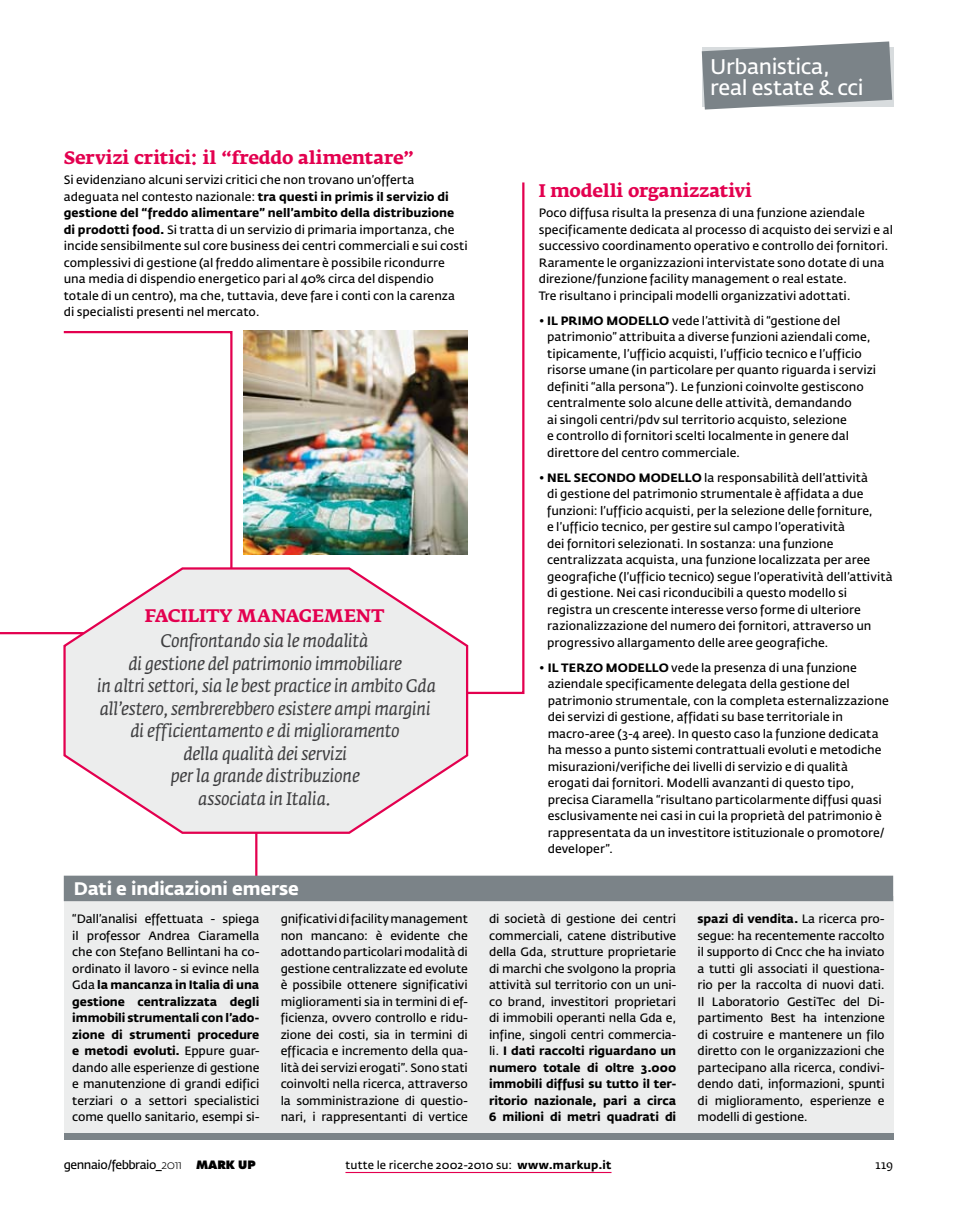
<style>
.page{position:relative;width:957px;height:1212px;background:#fff}
.page>*{position:absolute;margin:0;border:0;box-sizing:border-box;transform-origin:0 0}
.t1{font:600 21px/21px "Fedra Sans Std";letter-spacing:-.015em;color:#fff}
.t2{font:italic 18px/22.5px "Fedra Serif A Std";letter-spacing:-.015em;color:#3e3e40;text-align:center}
.t3{font:700 18px "Fedra Serif A Std";letter-spacing:-.005em;color:#e3004f}
.t4{font:700 18px "Fedra Sans Std";color:#fff}
.t5{font:600 12px/16.5px "Fedra Sans Std";color:#000}
.t6{font:600 12px "Fedra Sans Std";letter-spacing:-.04em;color:#000}
.t7{font:12px "Fedra Serif A Std";color:#000}
.t8{font:600 11.25px "Fedra Sans Std";letter-spacing:.015em;color:#000}
.s1{font-weight:700}
.s2{font-weight:300}
.s3{font-family:"Futura Std";font-weight:800;font-size:11.25px}
</style>
<div class="page">
<hr style="left:345px;top:1172px;width:266px;height:1px;background:#e3004f">
<svg style="left:702px;top:41px;width:190px;height:69px;background:#8e9599"></svg>
<svg style="left:432px;top:182px;width:93px;height:513px"></svg>
<svg style="left:63px;top:331px;width:170px;height:234px"></svg>
<svg style="left:254px;top:835px;width:126px;height:41px"></svg>
<svg style="left:0;top:632px;width:62px;height:3px"></svg>
<svg style="left:62px;top:565px;width:407px;height:270px"></svg>
<img style="left:244px;top:331px;width:223px;height:224px">
<div style="left:64px;top:897px;width:829px;height:243px;background:#eceded"></div>
<div style="left:65px;top:876px;width:827px;height:24px;background:#7b8388"></div>
<div style="left:64px;top:876px;width:829px;height:25px;border:2px solid #7b8388"></div>
<div style="left:64px;top:1133px;width:829px;height:7px;background:#7b8388"></div>
<h2 class="t3" style="left:64px;top:147px;width:351px">Servizi critici: il “freddo alimentare”</h2>
<p class="t5" style="left:64px;top:172px;width:405px">Si evidenziano alcuni servizi critici che non trovano un’offerta adeguata nel contesto nazionale: <span class="s1">tra questi in primis il servizio di gestione del “freddo alimentare” nell’ambito della distribuzione di prodotti food.</span> Si tratta di un servizio di primaria importanza, che incide sensibilmente sul core business dei centri commerciali e sui costi complessivi di gestione (al freddo alimentare è possibile ricondurre una media di dispendio energetico pari al 40% circa del dispendio totale di un centro), ma che, tuttavia, deve fare i conti con la carenza di specialisti presenti nel mercato.</p>
<h2 class="t3" style="left:145px;top:606px;width:241px">Facility management</h2>
<p class="t2" style="left:97px;top:630px;width:340px">Confrontando sia le modalità<br>di gestione del patrimonio immobiliare<br>in altri settori, sia le best practice in ambito Gda all’estero, sembrerebbero esistere ampi margini di efficientamento e di miglioramento<br>della qualità dei servizi<br>per la grande distribuzione<br>associata in Italia.</p>
<h2 class="t4" style="left:74px;top:877px;width:226px">Dati e indicazioni emerse</h2>
<h1 class="t1" style="left:710px;top:56px;width:155px">Urbanistica, real estate &amp; cci</h1>
<h2 class="t3" style="left:539px;top:180px;width:215px">I modelli organizzativi</h2>
<p class="t5" style="left:539px;top:205px;width:356px">Poco diffusa risulta la presenza di una funzione aziendale specificamente dedicata al processo di acquisto dei servizi e al successivo coordinamento operativo e controllo dei fornitori.<br>Raramente le organizzazioni intervistate sono dotate di una direzione/funzione facility management o real estate.<br>Tre risultano i principali modelli organizzativi adottati.</p>
<p class="t5" style="left:547px;top:312px;width:330px;text-indent:-8px">• <span class="s1">I l primo modello</span> vede l’attività di “gestione del patrimonio” attribuita a diverse funzioni aziendali come, tipicamente, l’ufficio acquisti, l’ufficio tecnico e l’ufficio risorse umane (in particolare per quanto riguarda i servizi definiti “alla persona”). Le funzioni coinvolte gestiscono centralmente solo alcune delle attività, demandando<br>ai singoli centri/pdv sul territorio acquisto, selezione<br>e controllo di fornitori scelti localmente in genere dal direttore del centro commerciale.</p>
<p class="t5" style="left:547px;top:469px;width:347px;text-indent:-8px">• <span class="s1">N el secondo modello</span> la responsabilità dell’attività<br>di gestione del patrimonio strumentale è affidata a due funzioni: l’ufficio acquisti, per la selezione delle forniture,<br>e l’ufficio tecnico, per gestire sul campo l’operatività<br>dei fornitori selezionati. In sostanza: una funzione centralizzata acquista, una funzione localizzata per aree geografiche (l’ufficio tecnico) segue l’operatività dell’attività di gestione. Nei casi riconducibili a questo modello si registra un crescente interesse verso forme di ulteriore razionalizzazione del numero dei fornitori, attraverso un progressivo allargamento delle aree geografiche.</p>
<p class="t5" style="left:548px;top:659px;width:342px;text-indent:-9px"><span class="s1">• I l terzo modello</span> vede la presenza di una funzione aziendale specificamente delegata della gestione del patrimonio strumentale, con la completa esternalizzazione dei servizi di gestione, affidati su base territoriale in macro-aree (3-4 aree). In questo caso la funzione dedicata ha messo a punto sistemi contrattuali evoluti e metodiche misurazioni/verifiche dei livelli di servizio e di qualità erogati dai fornitori. Modelli avanzanti di questo tipo, precisa Ciaramella “risultano particolarmente diffusi quasi esclusivamente nei casi in cui la proprietà del patrimonio è rappresentata da un investitore istituzionale o promotore/ developer”.</p>
<p class="t5" style="left:72px;top:911px;width:189px;text-align:justify">“Dall’analisi effettuata - spiega il professor Andrea Ciaramella che con Stefano Bellintani ha co&shy;ordinato il lavoro - si evince nella Gda <span class="s1">la mancanza in Italia di una gestione centralizzata degli immobili strumentali con l’ado&shy;zione di strumenti procedure e metodi evoluti.</span> Eppure guar&shy;dando alle esperienze di gestione e manutenzione di grandi edifici terziari o a settori specialistici come quello sanitario, esempi si-</p>
<p class="t5" style="left:281px;top:911px;width:189px;text-align:justify">gnificativi di facility management non mancano: è evidente che adottando particolari modalità di gestione centralizzate ed evolute è possibile ottenere significativi miglioramenti sia in termini di ef&shy;ficienza, ovvero controllo e ridu&shy;zione dei costi, sia in termini di efficacia e incremento della qua&shy;lità dei servizi erogati”. Sono stati coinvolti nella ricerca, attraverso la somministrazione di questio&shy;nari, i rappresentanti di vertice</p>
<p class="t5" style="left:489px;top:911px;width:189px;text-align:justify">di società di gestione dei centri commerciali, catene distributive della Gda, strutture proprietarie di marchi che svolgono la propria attività sul territorio con un uni&shy;co brand, investitori proprietari di immobili operanti nella Gda e, infine, singoli centri commercia&shy;li. <span class="s1">I dati raccolti riguardano un numero totale di oltre 3.000 immobili diffusi su tutto il ter&shy;ritorio nazionale, pari a circa 6 milioni di metri quadrati di</span></p>
<p class="t5" style="left:697px;top:911px;width:189px;text-align:justify"><span class="s1">spazi di vendita.</span> La ricerca pro&shy;segue: ha recentemente raccolto il supporto di Cncc che ha inviato a tutti gli associati il questiona&shy;rio per la raccolta di nuovi dati.<br>Il Laboratorio GestiTec del Di&shy;partimento Best ha intenzione di costruire e mantenere un filo diretto con le organizzazioni che partecipano alla ricerca, condivi&shy;dendo dati, informazioni, spunti di miglioramento, esperienze e modelli di gestione.</p>
<p class="t6" style="left:64px;top:1157px;width:193px">gennaio/febbraio_<span class="s2">2011</span> <span class="s3">MARK UP</span></p>
<p class="t8" style="left:345px;top:1158px;width:267px">tutte le ricerche 2002-2010 su: <span class="s1">www.markup.it</span></p>
<p class="t7" style="left:875px;top:1158px;width:19px">119</p>
</div>
